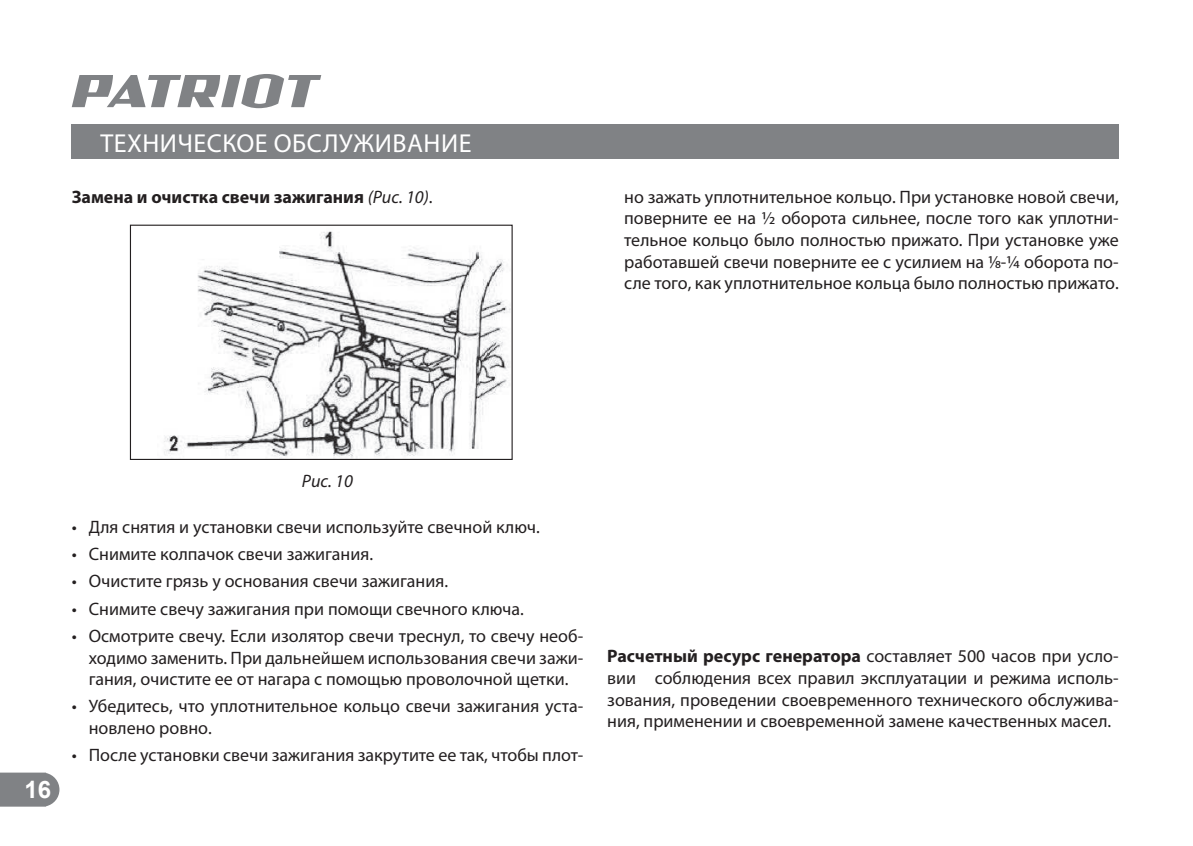
<style>
.page{position:relative;width:1193px;height:846px;background:#fff}
.page>*{position:absolute;margin:0;border:0;box-sizing:border-box;transform-origin:0 0}
.t1{font:26px "Myriad Pro";letter-spacing:.02em;color:#fff}
.t2{font:700 24px "Arial";color:#fff}
.t3{font:18px/21.6px "Myriad Pro";color:#231f20;text-align:justify}
.t4{font:700 18px "Myriad Pro";color:#231f20}
.t5{font:italic 18px "Myriad Pro";color:#231f20}
.s1{font-weight:400;font-style:italic}
.s2{font-weight:400}
.s3{font-weight:700}
</style>
<div class="page">
<svg style="left:0;top:772px;width:59px;height:34px"></svg>
<svg style="left:72px;top:74px;width:249px;height:34px"></svg>
<div style="left:72px;top:125px;width:1046px;height:34px;background:#808285"></div>
<img style="left:164px;top:231px;width:346px;height:227px">
<div style="left:130px;top:224px;width:382px;height:236px;border:1px solid #231f20"></div>
<h1 class="t1" style="left:100px;top:127px;width:373px">ТЕХНИЧЕСКОЕ ОБСЛУЖИВАНИЕ</h1>
<p class="t4" style="left:72px;top:186px;width:362px">Замена и очистка свечи зажигания <span class="s1">(Рис. 10)</span><span class="s2">.</span></p>
<p class="t3" style="left:624px;top:185px;width:496px">но зажать уплотнительное кольцо. При установке новой свечи, поверните ее на 1/2 оборота сильнее, после того как уплотни&shy;тельное кольцо было полностью прижато. При установке уже работавшей свечи поверните ее с усилием на 1/8-1/4 оборота по&shy;сле того, как уплотнительное кольца было полностью прижато.</p>
<h2 class="t2" style="left:24px;top:772px;width:28px">16</h2>
<p class="t5" style="left:302px;top:469px;width:52px">Рис. 10</p>
<p class="t3" style="left:72px;top:515px;width:469px">• Для снятия и установки свечи используйте свечной ключ.</p>
<p class="t3" style="left:72px;top:542px;width:303px">• Снимите колпачок свечи зажигания.</p>
<p class="t3" style="left:72px;top:570px;width:378px">• Очистите грязь у основания свечи зажигания.</p>
<p class="t3" style="left:72px;top:597px;width:454px">• Снимите свечу зажигания при помощи свечного ключа.</p>
<p class="t3" style="left:89px;top:624px;width:496px;text-indent:-17px">• Осмотрите свечу. Если изолятор свечи треснул, то свечу необ&shy;ходимо заменить. При дальнейшем использования свечи зажи&shy;гания, очистите ее от нагара с помощью проволочной щетки.</p>
<p class="t3" style="left:89px;top:695px;width:496px;text-indent:-17px">• Убедитесь, что уплотнительное кольцо свечи зажигания уста&shy;новлено ровно.</p>
<p class="t3" style="left:72px;top:743px;width:513px">• После установки свечи зажигания закрутите ее так, чтобы плот-</p>
<p class="t3" style="left:607px;top:645px;width:513px"><span class="s3">Расчетный ресурс генератора</span> составляет 500 часов при усло&shy;вии соблюдения всех правил эксплуатации и режима исполь&shy;зования, проведении своевременного технического обслужива&shy;ния, применении и своевременной замене качественных масел.</p>
</div>
